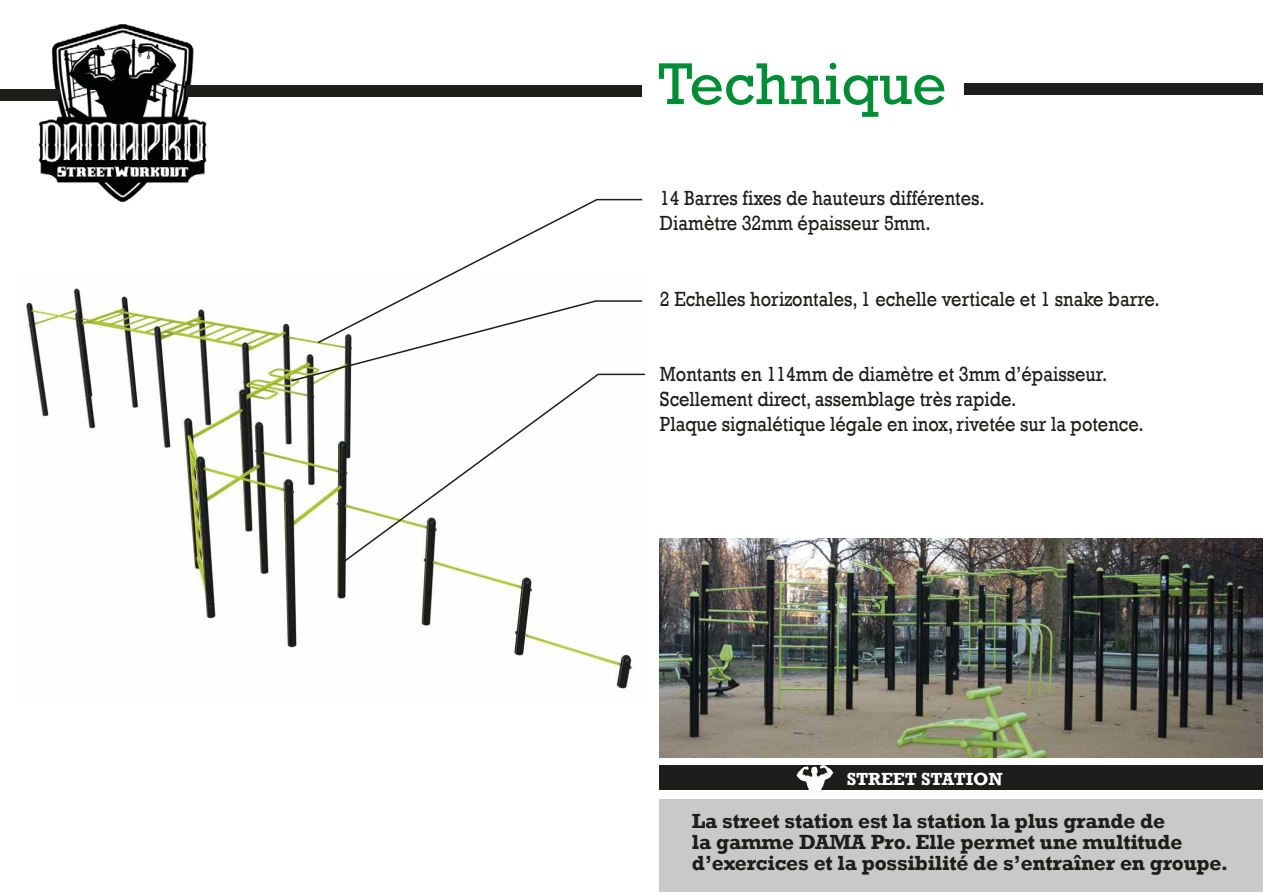
<style>
.page{position:relative;width:1263px;height:893px;background:#fff}
.page>*{position:absolute;margin:0;border:0;box-sizing:border-box;transform-origin:0 0}
.t1{font:60px "Rockwell";color:#008d36}
.t2{font:21px/25.2px "Rockwell";color:#1d1d1b;scale:.87 1}
.t3{font:700 21px/21px "Rockwell";letter-spacing:-.01em;color:#1d1d1b}
.t4{font:700 18px "Rockwell";letter-spacing:-.01em;color:#fff}
</style>
<div class="page">
<img style="left:26px;top:288px;width:606px;height:403px">
<div style="left:659px;top:799px;width:604px;height:93px;background:#cac9c9"></div>
<div style="left:659px;top:766px;width:604px;height:24px;background:#1d1d1b"></div>
<svg style="left:796px;top:765px;width:38px;height:25px"></svg>
<img style="left:21px;top:24px;width:186px;height:178px">
<div style="left:0;top:89px;width:59px;height:11px;background:#1d1d1b"></div>
<div style="left:187px;top:85px;width:455px;height:12px;background:#1d1d1b"></div>
<div style="left:964px;top:83px;width:299px;height:12px;background:#1d1d1b"></div>
<img style="left:660px;top:538px;width:603px;height:220px">
<svg style="left:316px;top:198px;width:327px;height:102px"></svg>
<svg style="left:289px;top:300px;width:354px;height:83px"></svg>
<svg style="left:340px;top:373px;width:305px;height:192px"></svg>
<h1 class="t1" style="left:658px;top:49px;width:290px">Technique</h1>
<p class="t2" style="left:660px;top:186px;width:375px">14 Barres fixes de hauteurs différentes.<br>Diamètre 32mm épaisseur 5mm.</p>
<p class="t2" style="left:660px;top:287px;width:576px">2 Echelles horizontales, 1 echelle verticale et 1 snake barre.</p>
<p class="t2" style="left:660px;top:362px;width:558px">Montants en 114mm de diamètre et 3mm d’épaisseur.<br>Scellement direct, assemblage très rapide.<br>Plaque signalétique légale en inox, rivetée sur la potence.</p>
<p class="t4" style="left:847px;top:768px;width:157px">STREET STATION</p>
<p class="t3" style="left:692px;top:811px;width:538px">La street station est la station la plus grande de<br>la gamme DAMA Pro. Elle permet une multitude d’exercices et la possibilité de s’entraîner en groupe.</p>
</div>
